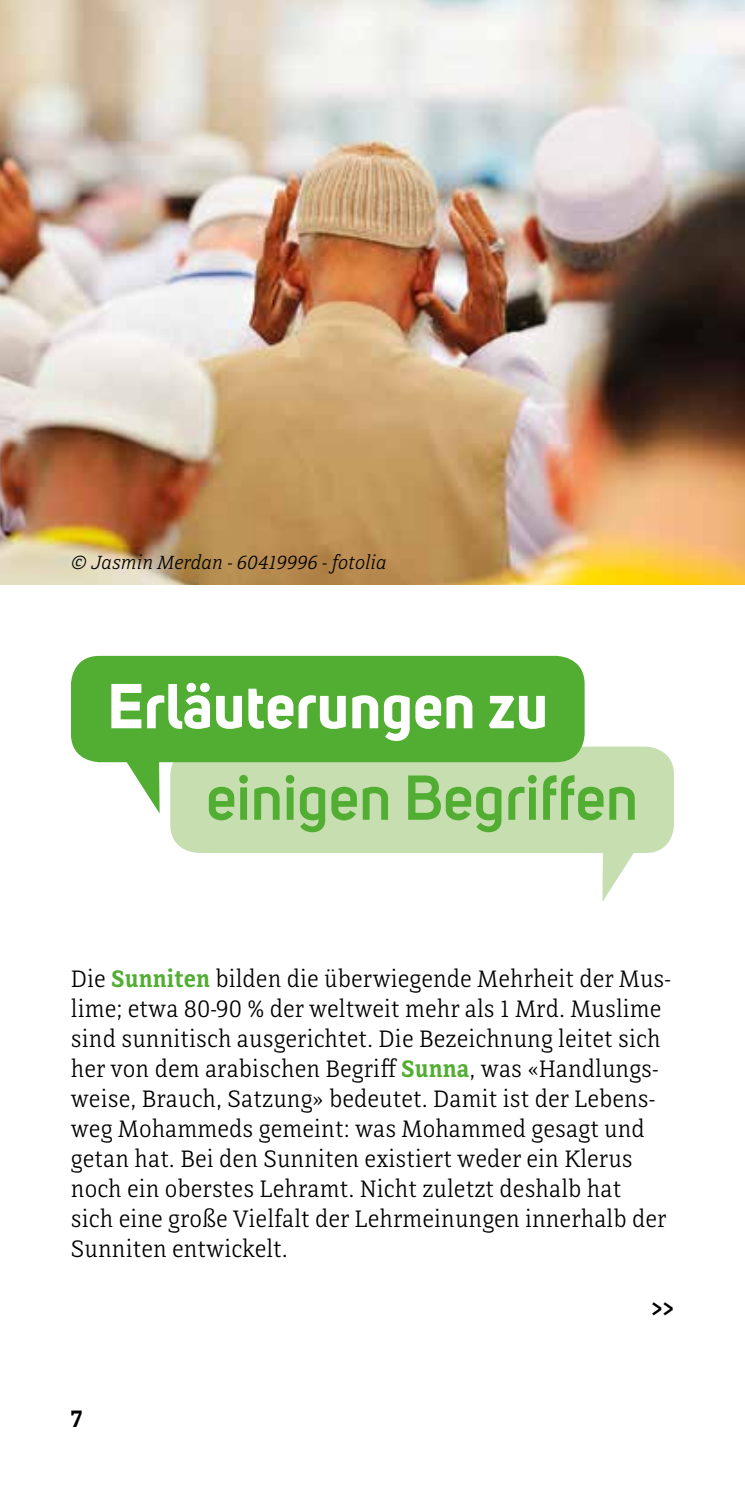
<style>
.page{position:relative;width:745px;height:1489px;background:#fff}
.page>*{position:absolute;margin:0;border:0;box-sizing:border-box;transform-origin:0 0}
.t1{font:600 62.5px "Uni Sans";color:#52ae32}
.t2{font:700 62.5px "Uni Sans";color:#fff}
.t3{font:300 25px/30px "Directa Serif";color:#000}
.t4{font:600 25px "Directa Serif";color:#000}
.t5{font:italic 300 20px "Directa Serif";color:#000}
.s1{font-weight:600;color:#52ae32}
</style>
<div class="page">
<img style="left:0;top:0;width:744px;height:585px">
<svg style="left:170px;top:746px;width:503px;height:155px;fill:#c7dfb0"></svg>
<svg style="left:71px;top:656px;width:513px;height:157px;background:#7abf5f"></svg>
<p class="t5" style="left:71px;top:550px;width:317px">© Jasmin Merdan - 60419996 - fotolia</p>
<h1 class="t2" style="left:107px;top:667px;width:442px">Erläuterungen zu</h1>
<h1 class="t1" style="left:206px;top:751px;width:433px">einigen Begriffen</h1>
<p class="t3" style="left:71px;top:963px;width:601px">Die <span class="s1">Sunniten</span> bilden die überwiegende Mehrheit der Mus&shy;lime; etwa 80-90 % der weltweit mehr als 1 Mrd. Muslime sind sunnitisch ausgerichtet. Die Bezeichnung leitet sich her von dem arabischen Begriff <span class="s1">Sunna</span>, was «Handlungs&shy;weise, Brauch, Satzung» bedeutet. Damit ist der Lebens&shy;weg Mohammeds gemeint: was Mohammed gesagt und getan hat. Bei den Sunniten existiert weder ein Klerus noch ein oberstes Lehramt. Nicht zuletzt deshalb hat<br>sich eine große Vielfalt der Lehrmeinungen innerhalb der Sunniten entwickelt.</p>
<p class="t4" style="left:71px;top:1403px;width:13px">7</p>
<p class="t4" style="left:651px;top:1293px;width:24px">&gt;&gt;</p>
</div>
